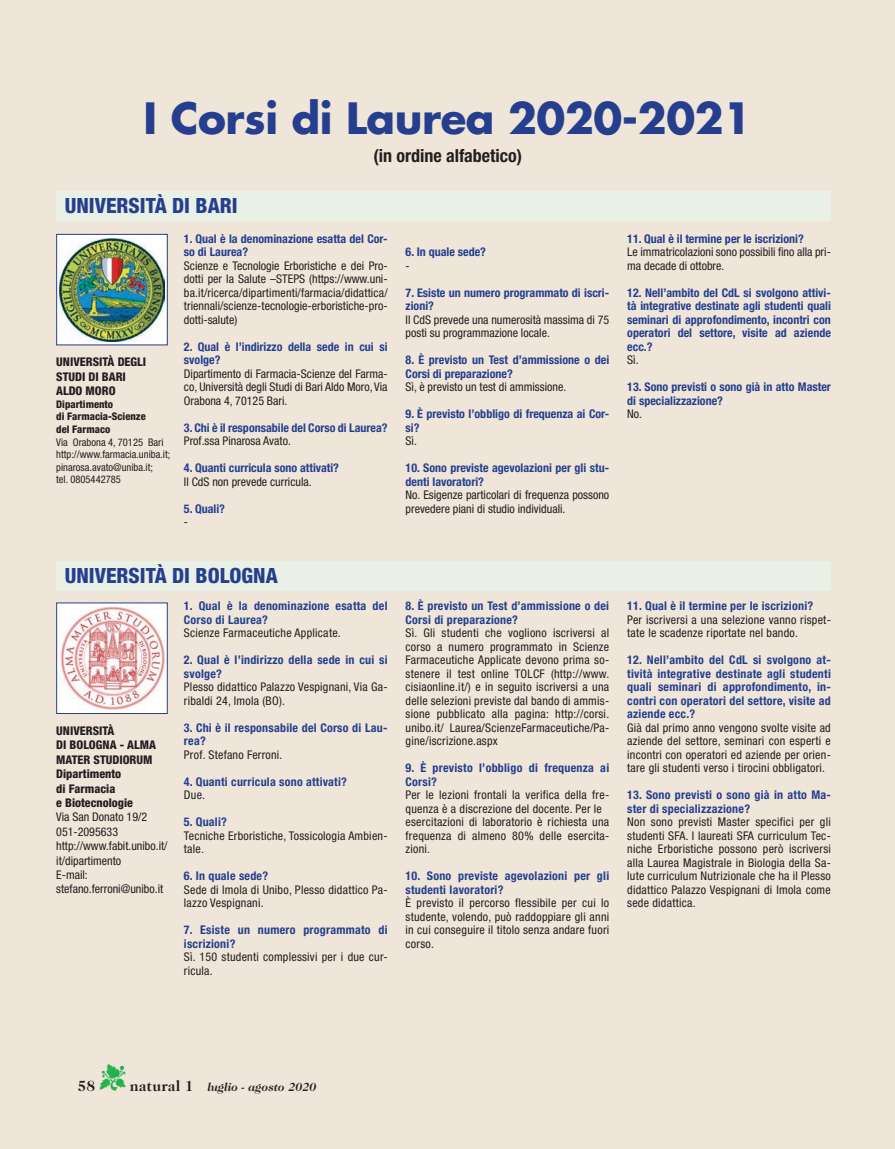
<style>
.page{position:relative;width:895px;height:1149px;background:#fff}
.page>*{position:absolute;margin:0;border:0;box-sizing:border-box;transform-origin:0 0}
.t1{font:700 42px "Futura";letter-spacing:-.01em;color:#253f8e}
.t2{font:800 condensed 21px "Helvetica Neue LT Std";color:#253f8e}
.t3{font:700 condensed 18px "Helvetica Neue LT Std";color:#231f20}
.t4{font:700 15px "Caslon 224 IT Cby BT";color:#231f20}
.tex{font:condensed 12px/13.5px "Helvetica Neue LT Std";letter-spacing:.02em;color:#231f20}
.Domande{font:700 condensed 12px/13.5px "Helvetica Neue LT Std";letter-spacing:.02em;color:#253f8e}
.Normale{font:condensed 12px/13.5px "Helvetica Neue LT Std";color:#231f20}
.Normale-2{font:700 condensed 12px/13.5px "Helvetica Neue LT Std";color:#253f8e}
.Domande-2{font:700 condensed 12px/13.5px "Helvetica Neue LT Std";color:#253f8e}
.t5{font:800 condensed 12px/14.4px "Helvetica Neue LT Std";color:#231f20}
.tex-2{font:condensed 12px/14.4px "Helvetica Neue LT Std";color:#231f20}
.t6{font:italic 700 12px "Caslon 224 IT Cby BT";color:#231f20}
.t7{font:condensed 10.5px/12.6px "Helvetica Neue LT Std";color:#231f20}
.t8{font:800 condensed 10.5px "Helvetica Neue LT Std";color:#231f20}
.s1{color:#23b24b}
.s2{font-style:normal;font-size:15px}
</style>
<div class="page">
<div style="left:0;top:0;width:894px;height:1149px;background:#efe5d9"></div>
<div style="left:57px;top:234px;width:110px;height:111px;background:#fff"></div>
<img style="left:60px;top:239px;width:104px;height:102px">
<div style="left:56px;top:234px;width:112px;height:111px;border:1px solid #253f8e"></div>
<div style="left:56px;top:191px;width:774px;height:30px;background:#e9f0e6"></div>
<div style="left:57px;top:603px;width:110px;height:110px;background:#fff"></div>
<img style="left:60px;top:607px;width:105px;height:102px">
<div style="left:56px;top:603px;width:112px;height:111px;border:1px solid #253f8e"></div>
<div style="left:56px;top:562px;width:774px;height:29px;background:#e9f0e6"></div>
<p class="t1" style="left:144px;top:89px;width:609px">I Corsi di Laurea 2020-2021</p>
<p class="t3" style="left:373px;top:145px;width:150px">(in ordine alfabetico)</p>
<p class="t2" style="left:65px;top:193px;width:174px">UNIVERSITÀ DI BARI</p>
<p class="t5" style="left:56px;top:355px;width:91px">UNIVERSITÀ DEGLI<br>STUDI DI BARI</p>
<p class="t5" style="left:56px;top:384px;width:61px">ALDO MORO</p>
<p class="t8" style="left:56px;top:398px;width:58px">Dipartimento</p>
<p class="t8" style="left:56px;top:410px;width:91px">di Farmacia-Scienze</p>
<p class="t8" style="left:56px;top:423px;width:56px">del Farmaco</p>
<p class="t7" style="left:56px;top:436px;width:109px">Via Orabona 4, 70125 Bari</p>
<p class="t7" style="left:56px;top:448px;width:115px">http://www.farmacia.uniba.it; pinarosa.avato@uniba.it;</p>
<p class="t7" style="left:56px;top:473px;width:66px">tel. 0805442785</p>
<p class="Normale-2" style="left:184px;top:231px;width:205px">1. Qual è la denominazione esatta del Cor&shy;so di Laurea?</p>
<p class="Normale" style="left:184px;top:258px;width:205px;text-align:justify">Scienze e Tecnologie Erboristiche e dei Pro&shy;dotti per la Salute –STEPS (https://www.uni&shy;ba.it/ricerca/dipartimenti/farmacia/didattica/ triennali/scienze-tecnologie-erboristiche-pro&shy;dotti-salute)</p>
<p class="Normale-2" style="left:184px;top:339px;width:205px">2. Qual è l’indirizzo della sede in cui si svolge?</p>
<p class="Normale" style="left:184px;top:366px;width:205px;text-align:justify">Dipartimento di Farmacia-Scienze del Farma&shy;co, Università degli Studi di Bari Aldo Moro, Via Orabona 4, 70125 Bari.</p>
<p class="Normale-2" style="left:184px;top:420px;width:205px">3. Chi è il responsabile del Corso di Laurea?</p>
<p class="Normale" style="left:184px;top:434px;width:108px">Prof.ssa Pinarosa Avato.</p>
<p class="Normale-2" style="left:184px;top:461px;width:156px">4. Quanti curricula sono attivati?</p>
<p class="Normale" style="left:184px;top:474px;width:129px">Il CdS non prevede curricula.</p>
<p class="Normale-2" style="left:184px;top:501px;width:43px">5. Quali?</p>
<p class="Normale" style="left:184px;top:515px;width:6px">-</p>
<p class="t2" style="left:65px;top:563px;width:214px">UNIVERSITÀ DI BOLOGNA</p>
<p class="t5" style="left:56px;top:723px;width:60px">UNIVERSITÀ</p>
<p class="t5" style="left:56px;top:738px;width:101px">DI BOLOGNA - ALMA<br>MATER STUDIORUM</p>
<p class="t5" style="left:56px;top:767px;width:66px">Dipartimento</p>
<p class="t5" style="left:56px;top:781px;width:61px">di Farmacia</p>
<p class="t5" style="left:56px;top:795px;width:78px">e Biotecnologie</p>
<p class="tex-2" style="left:56px;top:810px;width:92px">Via San Donato 19/2</p>
<p class="tex-2" style="left:56px;top:824px;width:63px">051-2095633</p>
<p class="tex-2" style="left:56px;top:839px;width:113px">http://www.fabit.unibo.it/ it/dipartimento</p>
<p class="tex" style="left:56px;top:868px;width:33px">E-mail:</p>
<p class="tex-2" style="left:56px;top:882px;width:108px">stefano.ferroni@unibo.it</p>
<p class="Domande" style="left:184px;top:599px;width:205px">1. Qual è la denominazione esatta del<br>Corso di Laurea?</p>
<p class="tex" style="left:184px;top:626px;width:158px">Scienze Farmaceutiche Applicate.</p>
<p class="Domande" style="left:184px;top:653px;width:205px">2. Qual è l’indirizzo della sede in cui si svolge?</p>
<p class="tex" style="left:184px;top:680px;width:205px">Plesso didattico Palazzo Vespignani, Via Ga&shy;ribaldi 24, Imola (BO).</p>
<p class="Domande" style="left:184px;top:721px;width:205px">3. Chi è il responsabile del Corso di Lau&shy;rea?</p>
<p class="tex" style="left:184px;top:748px;width:100px">Prof. Stefano Ferroni.</p>
<p class="Domande" style="left:184px;top:775px;width:164px">4. Quanti curricula sono attivati?</p>
<p class="tex" style="left:184px;top:788px;width:23px">Due.</p>
<p class="Domande" style="left:184px;top:815px;width:44px">5. Quali?</p>
<p class="tex" style="left:184px;top:829px;width:205px">Tecniche Erboristiche, Tossicologia Ambien&shy;tale.</p>
<p class="Domande" style="left:184px;top:869px;width:86px">6. In quale sede?</p>
<p class="tex" style="left:184px;top:883px;width:205px">Sede di Imola di Unibo, Plesso didattico Pa&shy;lazzo Vespignani.</p>
<p class="Domande" style="left:184px;top:923px;width:205px">7. Esiste un numero programmato di iscrizioni?</p>
<p class="tex" style="left:184px;top:950px;width:205px">Sì. 150 studenti complessivi per i due cur&shy;ricula.</p>
<p class="Normale-2" style="left:405px;top:245px;width:82px">6. In quale sede?</p>
<p class="Normale" style="left:405px;top:258px;width:6px">-</p>
<p class="Normale-2" style="left:405px;top:285px;width:205px">7. Esiste un numero programmato di iscri&shy;zioni?</p>
<p class="Normale" style="left:405px;top:312px;width:205px">Il CdS prevede una numerosità massima di 75 posti su programmazione locale.</p>
<p class="Normale-2" style="left:405px;top:353px;width:205px">8. È previsto un Test d’ammissione o dei<br>Corsi di preparazione?</p>
<p class="Normale" style="left:405px;top:380px;width:162px">Sì, è previsto un test di ammissione.</p>
<p class="Domande-2" style="left:405px;top:407px;width:205px">9. È previsto l’obbligo di frequenza ai Cor&shy;si?</p>
<p class="Normale" style="left:405px;top:434px;width:13px">Sì.</p>
<p class="Domande-2" style="left:405px;top:461px;width:205px">10. Sono previste agevolazioni per gli stu&shy;denti lavoratori?</p>
<p class="Normale" style="left:405px;top:488px;width:205px">No. Esigenze particolari di frequenza possono prevedere piani di studio individuali.</p>
<p class="Domande" style="left:405px;top:599px;width:205px">8. È previsto un Test d’ammissione o dei<br>Corsi di preparazione?</p>
<p class="tex" style="left:405px;top:626px;width:205px;text-align:justify">Sì. Gli studenti che vogliono iscriversi al corso a numero programmato in Scienze Farmaceutiche Applicate devono prima so&shy;stenere il test online TOLCF (http://www. cisiaonline.it/) e in seguito iscriversi a una delle selezioni previste dal bando di ammis&shy;sione pubblicato alla pagina: http://corsi. unibo.it/ Laurea/ScienzeFarmaceutiche/Pa&shy;gine/iscrizione.aspx</p>
<p class="Domande" style="left:405px;top:761px;width:205px">9. È previsto l’obbligo di frequenza ai<br>Corsi?</p>
<p class="tex" style="left:405px;top:788px;width:205px">Per le lezioni frontali la verifica della fre&shy;quenza è a discrezione del docente. Per le</p>
<p class="tex" style="left:405px;top:815px;width:205px;text-align:justify">esercitazioni di laboratorio è richiesta una frequenza di almeno 80% delle esercita&shy;zioni.</p>
<p class="Domande" style="left:405px;top:869px;width:205px">10. Sono previste agevolazioni per gli studenti lavoratori?</p>
<p class="tex" style="left:405px;top:896px;width:205px;text-align:justify">È previsto il percorso flessibile per cui lo studente, volendo, può raddoppiare gli anni in cui conseguire il titolo senza andare fuori corso.</p>
<p class="Domande-2" style="left:627px;top:231px;width:178px">11. Qual è il termine per le iscrizioni?</p>
<p class="Normale" style="left:627px;top:245px;width:205px">Le immatricolazioni sono possibili fino alla pri&shy;ma decade di ottobre.</p>
<p class="Domande" style="left:627px;top:285px;width:205px;text-align:justify">12. Nell’ambito del CdL si svolgono attivi&shy;tà integrative destinate agli studenti quali seminari di approfondimento, incontri con operatori del settore, visite ad aziende ecc.?</p>
<p class="Normale" style="left:627px;top:353px;width:13px">Sì.</p>
<p class="Domande-2" style="left:627px;top:380px;width:205px">13. Sono previsti o sono già in atto Master di specializzazione?</p>
<p class="Normale" style="left:627px;top:407px;width:16px">No.</p>
<p class="Domande" style="left:627px;top:599px;width:187px">11. Qual è il termine per le iscrizioni?</p>
<p class="tex" style="left:627px;top:613px;width:205px">Per iscriversi a una selezione vanno rispet&shy;tate le scadenze riportate nel bando.</p>
<p class="Domande" style="left:627px;top:653px;width:205px;text-align:justify">12. Nell’ambito del CdL si svolgono at&shy;tività integrative destinate agli studenti quali seminari di approfondimento, in&shy;contri con operatori del settore, visite ad aziende ecc.?</p>
<p class="tex" style="left:627px;top:721px;width:205px;text-align:justify">Già dal primo anno vengono svolte visite ad aziende del settore, seminari con esperti e incontri con operatori ed aziende per orien&shy;tare gli studenti verso i tirocini obbligatori.</p>
<p class="Domande" style="left:627px;top:788px;width:205px">13. Sono previsti o sono già in atto Ma&shy;ster di specializzazione?</p>
<p class="tex" style="left:627px;top:815px;width:205px;text-align:justify">Non sono previsti Master specifici per gli studenti SFA. I laureati SFA curriculum Tec&shy;niche Erboristiche possono però iscriversi alla Laurea Magistrale in Biologia della Sa&shy;lute curriculum Nutrizionale che ha il Plesso didattico Palazzo Vespignani di Imola come sede didattica.</p>
<p class="t6" style="left:100px;top:1079px;width:218px"><span class="s1">▼</span> <span class="s2">natural 1</span> luglio - agosto 2020</p>
<p class="t4" style="left:77px;top:1077px;width:19px">58</p>
</div>
